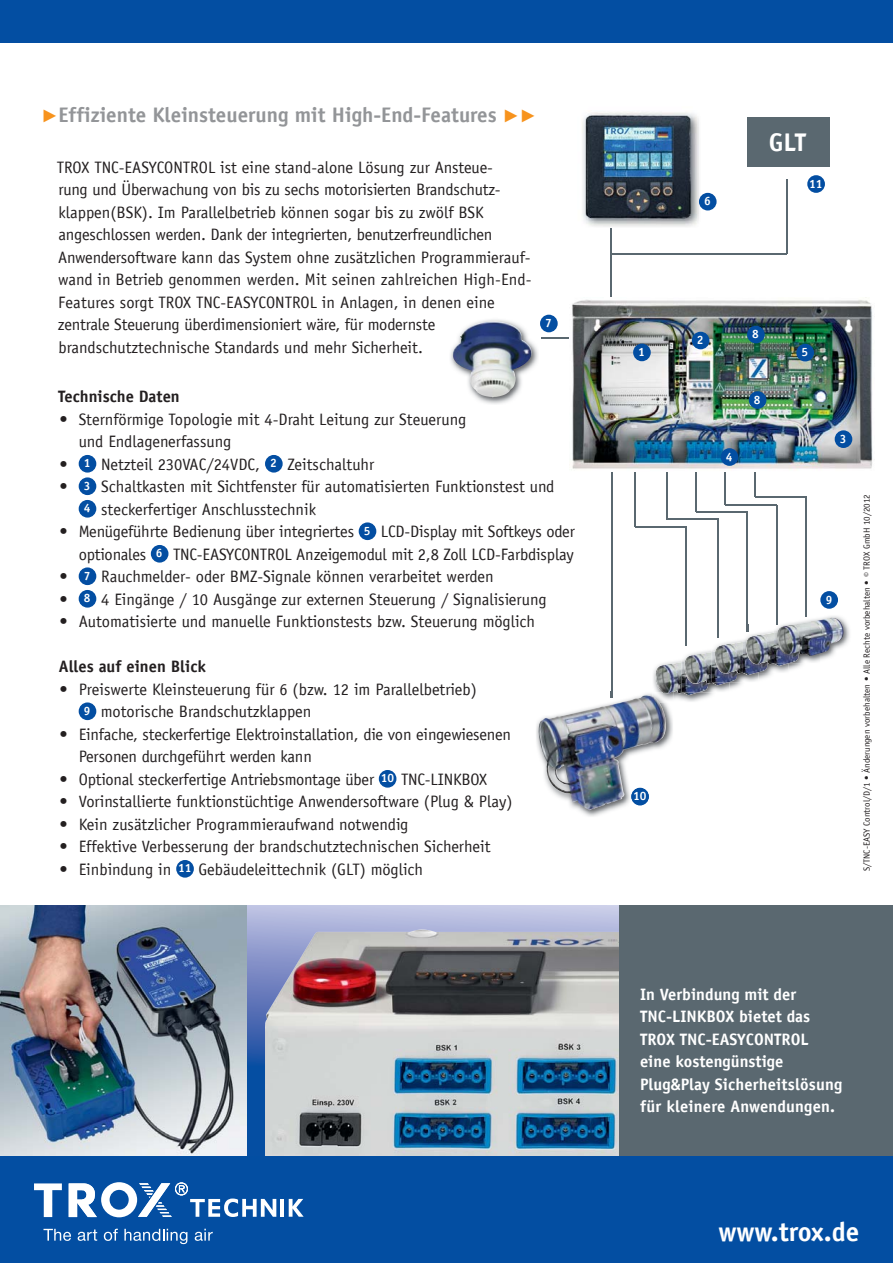
<style>
.page{position:relative;width:893px;height:1263px;background:#fff}
.page>*{position:absolute;margin:0;border:0;box-sizing:border-box;transform-origin:0 0}
.t1{font:700 27px "TROX Officina Sans";color:#fff}
.t2{font:700 25.5px "TROX Officina Sans";color:#fff}
.t3{font:700 21px "TROX Officina Sans";color:#939598}
.t4{font:16.5px/22.5px "TROX Officina Sans";color:#231f20}
.t5{font:700 16.5px/22.5px "TROX Officina Sans";color:#fff}
.t6{font:700 16.5px "TROX Officina Sans";color:#231f20}
.t7{font:700 12px "TROX Officina Sans";color:#fff}
.t8{font:9px "TROX Officina Sans";color:#231f20}
.s1{font-family:"TROX Helvetica";font-weight:400;color:#f7931d}
.s2{font-weight:700}
.s3{font-weight:700;font-size:12px;color:#fff}
</style>
<div class="page">
<svg style="left:247px;top:906px;width:372px;height:251px;background:#92a4d2"></svg>
<img style="left:264px;top:929px;width:355px;height:228px">
<hr style="left:541px;top:337px;width:52px;height:1px;background:#5a6870">
<div style="left:619px;top:906px;width:274px;height:255px;background:#5a6870"></div>
<img style="left:0;top:906px;width:247px;height:251px">
<div style="left:0;top:1157px;width:893px;height:106px;background:#034ea2"></div>
<svg style="left:34px;top:1183px;width:28px;height:34px"></svg>
<hr style="left:280px;top:1199px;width:4px;height:18px;background:#fff">
<svg style="left:289px;top:1199px;width:15px;height:18px"></svg>
<svg style="left:69px;top:1182px;width:207px;height:35px"></svg>
<svg style="left:44px;top:1229px;width:27px;height:12px"></svg>
<svg style="left:78px;top:1229px;width:19px;height:12px"></svg>
<svg style="left:104px;top:1229px;width:14px;height:12px"></svg>
<svg style="left:124px;top:1229px;width:63px;height:15px"></svg>
<svg style="left:195px;top:1229px;width:18px;height:12px"></svg>
<div style="left:79px;top:455px;width:17px;height:18px;background:#034ea2;border-radius:50%"></div>
<div style="left:265px;top:455px;width:18px;height:18px;background:#034ea2;border-radius:50%"></div>
<div style="left:79px;top:477px;width:17px;height:18px;background:#034ea2;border-radius:50%"></div>
<div style="left:79px;top:500px;width:17px;height:18px;background:#034ea2;border-radius:50%"></div>
<div style="left:359px;top:522px;width:17px;height:18px;background:#034ea2;border-radius:50%"></div>
<div style="left:151px;top:545px;width:17px;height:18px;background:#034ea2;border-radius:50%"></div>
<div style="left:79px;top:567px;width:17px;height:18px;background:#034ea2;border-radius:50%"></div>
<div style="left:79px;top:590px;width:17px;height:18px;background:#034ea2;border-radius:50%"></div>
<div style="left:79px;top:702px;width:17px;height:18px;background:#034ea2;border-radius:50%"></div>
<div style="left:379px;top:770px;width:17px;height:18px;background:#034ea2;border-radius:50%"></div>
<div style="left:176px;top:860px;width:18px;height:18px;background:#034ea2;border-radius:50%"></div>
<div style="left:0;top:0;width:893px;height:43px;background:#034ea2"></div>
<img style="left:653px;top:660px;width:60px;height:42px">
<img style="left:654px;top:662px;width:44px;height:33px">
<img style="left:685px;top:644px;width:57px;height:45px">
<img style="left:681px;top:660px;width:48px;height:32px">
<img style="left:681px;top:662px;width:27px;height:30px">
<img style="left:683px;top:652px;width:45px;height:33px">
<img style="left:732px;top:640px;width:40px;height:40px">
<img style="left:712px;top:644px;width:46px;height:38px">
<img style="left:712px;top:651px;width:25px;height:31px">
<img style="left:714px;top:642px;width:41px;height:33px">
<img style="left:450px;top:319px;width:88px;height:85px">
<img style="left:460px;top:321px;width:34px;height:18px">
<img style="left:698px;top:119px;width:3px;height:102px">
<img style="left:582px;top:112px;width:116px;height:115px">
<hr style="left:610px;top:228px;width:1px;height:238px;background:#5a6870">
<hr style="left:611px;top:459px;width:1px;height:238px;background:#5a6870">
<hr style="left:787px;top:180px;width:1px;height:74px;background:#5a6870">
<hr style="left:634px;top:456px;width:2px;height:71px;background:#5a6870">
<hr style="left:635px;top:526px;width:51px;height:2px;background:#5a6870">
<hr style="left:686px;top:527px;width:1px;height:119px;background:#5a6870">
<hr style="left:666px;top:448px;width:1px;height:71px;background:#5a6870">
<hr style="left:667px;top:518px;width:51px;height:2px;background:#5a6870">
<hr style="left:717px;top:519px;width:2px;height:119px;background:#5a6870">
<hr style="left:695px;top:441px;width:2px;height:71px;background:#5a6870">
<hr style="left:696px;top:512px;width:51px;height:1px;background:#5a6870">
<hr style="left:747px;top:512px;width:1px;height:119px;background:#5a6870">
<img style="left:746px;top:625px;width:57px;height:45px">
<img style="left:768px;top:666px;width:21px;height:7px">
<img style="left:743px;top:641px;width:25px;height:32px">
<img style="left:745px;top:632px;width:44px;height:34px">
<img style="left:777px;top:615px;width:73px;height:45px">
<img style="left:774px;top:625px;width:46px;height:37px">
<img style="left:774px;top:628px;width:40px;height:35px">
<img style="left:776px;top:617px;width:69px;height:39px">
<hr style="left:725px;top:434px;width:1px;height:71px;background:#5a6870">
<hr style="left:725px;top:504px;width:52px;height:2px;background:#5a6870">
<hr style="left:776px;top:505px;width:1px;height:119px;background:#5a6870">
<hr style="left:754px;top:426px;width:2px;height:71px;background:#5a6870">
<hr style="left:755px;top:496px;width:51px;height:2px;background:#5a6870">
<hr style="left:805px;top:497px;width:2px;height:119px;background:#5a6870">
<div style="left:747px;top:118px;width:82px;height:49px;background:#5a6870"></div>
<hr style="left:610px;top:253px;width:177px;height:1px;background:#5a6870">
<div style="left:699px;top:193px;width:18px;height:17px;background:#034ea2;border-radius:50%"></div>
<div style="left:540px;top:315px;width:18px;height:17px;background:#034ea2;border-radius:50%"></div>
<img style="left:569px;top:298px;width:304px;height:173px">
<div style="left:633px;top:344px;width:18px;height:17px;background:#034ea2;border-radius:50%"></div>
<div style="left:692px;top:332px;width:17px;height:17px;background:#034ea2;border-radius:50%"></div>
<div style="left:835px;top:430px;width:17px;height:18px;background:#034ea2;border-radius:50%"></div>
<div style="left:721px;top:448px;width:17px;height:18px;background:#034ea2;border-radius:50%"></div>
<div style="left:796px;top:344px;width:18px;height:17px;background:#034ea2;border-radius:50%"></div>
<div style="left:747px;top:326px;width:18px;height:17px;background:#034ea2;border-radius:50%"></div>
<div style="left:749px;top:391px;width:17px;height:18px;background:#034ea2;border-radius:50%"></div>
<div style="left:820px;top:591px;width:18px;height:18px;background:#034ea2;border-radius:50%"></div>
<div style="left:807px;top:175px;width:18px;height:18px;background:#034ea2;border-radius:50%"></div>
<img style="left:536px;top:692px;width:137px;height:125px">
<img style="left:652px;top:692px;width:21px;height:10px">
<img style="left:537px;top:695px;width:131px;height:115px">
<p class="t3" style="left:42px;top:106px;width:497px"><span class="s1">▶</span>Effiziente Kleinsteuerung mit High-End-Features <span class="s1">▶▶</span></p>
<p class="t4" style="left:57px;top:158px;width:476px">TROX TNC-EASYCONTROL ist eine stand-alone Lösung zur Ansteue-<br>rung und Überwachung von bis zu sechs motorisierten Brandschutz&shy;klappen(BSK). Im Parallelbetrieb können sogar bis zu zwölf BSK angeschlossen werden. Dank der integrierten, benutzerfreundlichen Anwendersoftware kann das System ohne zusätzlichen Programmierauf&shy;wand in Betrieb genommen werden. Mit seinen zahlreichen High-End-Features sorgt TROX TNC-EASYCONTROL in Anlagen, in denen eine zentrale Steuerung überdimensioniert wäre, für modernste brandschutztechnische Standards und mehr Sicherheit.</p>
<p class="t6" style="left:58px;top:390px;width:123px">Technische Daten</p>
<p class="t4" style="left:79px;top:410px;width:389px;text-indent:-19px"><span class="s2">•</span> Sternförmige Topologie mit 4-Draht Leitung zur Steuerung und Endlagenerfassung</p>
<p class="t4" style="left:60px;top:455px;width:316px">• <span class="s3">1</span> Netzteil 230VAC/24VDC, <span class="s3">2</span> Zeitschaltuhr</p>
<p class="t4" style="left:84px;top:477px;width:472px;text-indent:-24px">• <span class="s3">3</span> Schaltkasten mit Sichtfenster für automatisierten Funktionstest und<br><span class="s3">4</span> steckerfertiger Anschlusstechnik</p>
<p class="t4" style="left:60px;top:522px;width:517px;text-align:right">• Menügeführte Bedienung über integriertes <span class="s3">5</span> LCD-Display mit Softkeys oder optionales <span class="s3">6</span> TNC-EASYCONTROL Anzeigemodul mit 2,8 Zoll LCD-Farbdisplay</p>
<p class="t4" style="left:60px;top:567px;width:436px">• <span class="s3">7</span> Rauchmelder- oder BMZ-Signale können verarbeitet werden</p>
<p class="t4" style="left:60px;top:590px;width:488px">• <span class="s3">8</span> 4 Eingänge / 10 Ausgänge zur externen Steuerung / Signalisierung</p>
<p class="t4" style="left:60px;top:612px;width:477px">• Automatisierte und manuelle Funktionstests bzw. Steuerung möglich</p>
<p class="t6" style="left:59px;top:660px;width:148px">Alles auf einen Blick</p>
<p class="t4" style="left:84px;top:680px;width:395px;text-indent:-24px"><span class="s2">•</span> Preiswerte Kleinsteuerung für 6 (bzw. 12 im Parallelbetrieb)<br><span class="s3">9</span> motorische Brandschutzklappen</p>
<p class="t4" style="left:79px;top:725px;width:434px;text-indent:-19px">• Einfache, steckerfertige Elektroinstallation, die von eingewiesenen<br>Personen durchgeführt werden kann</p>
<p class="t4" style="left:60px;top:770px;width:429px">• Optional steckerfertige Antriebsmontage über <span class="s3">10</span> TNC-LINKBOX</p>
<p class="t4" style="left:60px;top:792px;width:454px">• Vorinstallierte funktionstüchtige Anwendersoftware (Plug &amp; Play)</p>
<p class="t4" style="left:60px;top:815px;width:350px">• Kein zusätzlicher Programmieraufwand notwendig</p>
<p class="t4" style="left:60px;top:837px;width:432px">• Effektive Verbesserung der brandschutztechnischen Sicherheit</p>
<p class="t4" style="left:60px;top:860px;width:365px">• Einbindung in <span class="s3">11</span> Gebäudeleittechnik (GLT) möglich</p>
<p class="t7" style="left:545px;top:318px;width:8px">7</p>
<h2 class="t2" style="left:769px;top:132px;width:39px">GLT</h2>
<p class="t7" style="left:704px;top:196px;width:8px">6</p>
<p class="t7" style="left:809px;top:179px;width:15px">11</p>
<p class="t7" style="left:638px;top:347px;width:8px">1</p>
<p class="t7" style="left:633px;top:791px;width:15px">10</p>
<p class="t7" style="left:697px;top:335px;width:8px">2</p>
<p class="t7" style="left:752px;top:329px;width:8px">8</p>
<p class="t7" style="left:726px;top:452px;width:8px">4</p>
<p class="t7" style="left:754px;top:395px;width:8px">8</p>
<p class="t7" style="left:801px;top:347px;width:8px">5</p>
<p class="t7" style="left:840px;top:434px;width:8px">3</p>
<p class="t7" style="left:826px;top:595px;width:8px">9</p>
<p class="t8" style="left:863px;top:871px;width:378px;rotate:-90deg">S/TNC-EASY Control/D/1 • Änderungen vorbehalten • Alle Rechte vorbehalten • © TROX GmbH 10/2012</p>
<p class="t5" style="left:640px;top:985px;width:204px">In Verbindung mit der<br>TNC-LINKBOX bietet das<br>TROX TNC-EASYCONTROL eine kostengünstige<br>Plug&amp;Play Sicherheitslösung für kleinere Anwendungen.</p>
<h1 class="t1" style="left:719px;top:1222px;width:142px">www.trox.de</h1>
</div>
